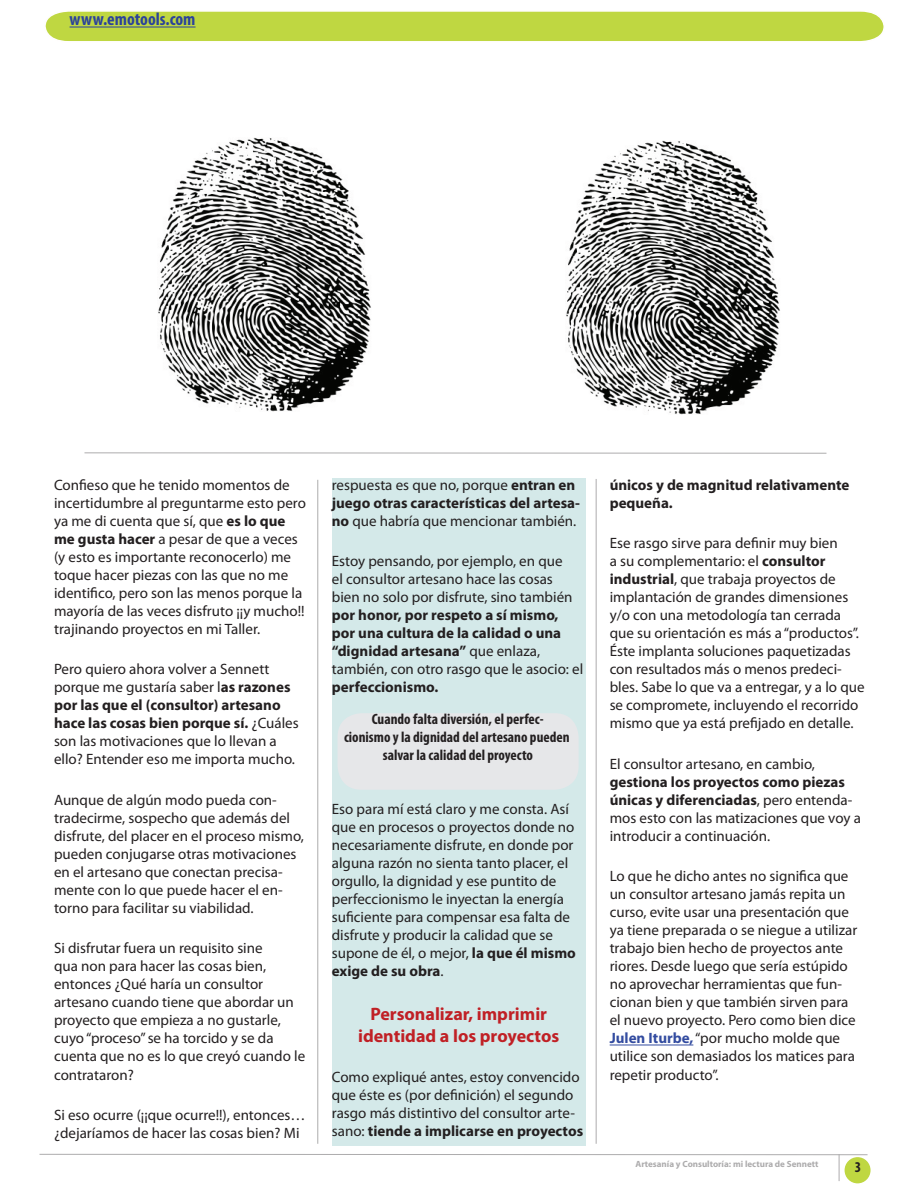
<style>
.page{position:relative;width:919px;height:1191px;background:#fff}
.page>*{position:absolute;margin:0;border:0;box-sizing:border-box;transform-origin:0 0}
.t1{font:700 18px/21.6px "Myriad Pro";color:#c02025;text-align:center}
.t2{font:700 condensed 18px "Myriad Pro";color:#2b429b}
.t3{font:15px/18px "Myriad Pro";color:#231f20}
.t4{font:700 15px/18px "Myriad Pro";color:#231f20}
.t5{font:700 condensed 15px/18px "Myriad Pro";color:#231f20;text-align:center}
.t6{font:700 9px "Myriad Pro";color:#adacad}
.s1{font-weight:700}
.s2{font-weight:400}
.s3{font-weight:700;color:#334ca0}
</style>
<div class="page">
<hr style="left:84px;top:452px;width:742px;height:1px;background:#adacad">
<hr style="left:317px;top:480px;width:1px;height:663px;background:#adacad">
<hr style="left:596px;top:479px;width:1px;height:664px;background:#adacad">
<div style="left:332px;top:478px;width:253px;height:667px;background:#d4e9e9"></div>
<hr style="left:609px;top:1044px;width:84px;height:1px;background:#334ca0">
<div style="left:45px;top:11px;width:839px;height:30px;background:#bfd741"></div>
<div style="left:337px;top:713px;width:241px;height:76px;background:#e6e7e9;border-radius:24px"></div>
<img style="left:158px;top:137px;width:213px;height:274px">
<img style="left:566px;top:140px;width:214px;height:274px">
<div style="left:845px;top:1157px;width:24px;height:25px;background:#bfd741;border-radius:50%"></div>
<div style="left:844px;top:1157px;width:26px;height:26px;border:2px solid #bfd741;border-radius:50%"></div>
<hr style="left:39px;top:1154px;width:828px;height:1px;background:#adacad">
<svg style="left:838px;top:1154px;width:1px;height:27px"></svg>
<p class="t2" style="left:70px;top:8px;width:127px">www.emotools.com</p>
<p class="t3" style="left:54px;top:475px;width:253px">Confieso que he tenido momentos de incertidumbre al preguntarme esto pero ya me di cuenta que sí, que <span class="s1">es lo que me gusta hacer</span> a pesar de que a veces (y esto es importante reconocerlo) me toque hacer piezas con las que no me identifico, pero son las menos porque la mayoría de las veces disfruto ¡¡y mucho!! trajinando proyectos en mi Taller.</p>
<p class="t3" style="left:54px;top:660px;width:246px">Pero quiero ahora volver a Sennett porque me gustaría saber l<span class="s1">as razones por las que el (consultor) artesano hace las cosas bien porque sí.</span> ¿Cuáles son las motivaciones que lo llevan a ello? Entender eso me importa mucho.</p>
<p class="t3" style="left:54px;top:790px;width:251px">Aunque de algún modo pueda con&shy;tradecirme, sospecho que además del disfrute, del placer en el proceso mismo, pueden conjugarse otras motivaciones en el artesano que conectan precisa&shy;mente con lo que puede hacer el en&shy;torno para facilitar su viabilidad.</p>
<p class="t3" style="left:54px;top:939px;width:253px">Si disfrutar fuera un requisito sine<br>qua non para hacer las cosas bien, entonces ¿Qué haría un consultor artesano cuando tiene que abordar un proyecto que empieza a no gustarle, cuyo “proceso” se ha torcido y se da cuenta que no es lo que creyó cuando le contrataron?</p>
<p class="t3" style="left:54px;top:1105px;width:253px">Si eso ocurre (¡¡que ocurre!!), entonces… ¿dejaríamos de hacer las cosas bien? Mi</p>
<p class="t3" style="left:332px;top:475px;width:249px">respuesta es que no, porque <span class="s1">entran en juego otras características del artesa&shy;no</span> que habría que mencionar también.</p>
<p class="t3" style="left:332px;top:552px;width:242px">Estoy pensando, por ejemplo, en que el consultor artesano hace las cosas bien no solo por disfrute, sino también</p>
<p class="t4" style="left:332px;top:606px;width:253px">por honor, por respeto a sí mismo, por una cultura de la calidad o una “dignidad artesana” <span class="s2">que enlaza, también, con otro rasgo que le asocio: el</span></p>
<p class="t4" style="left:332px;top:678px;width:108px">perfeccionismo.</p>
<p class="t5" style="left:344px;top:710px;width:227px">Cuando falta diversión, el perfec-<br>cionismo y la dignidad del artesano pueden salvar la calidad del proyecto</p>
<p class="t3" style="left:332px;top:799px;width:245px">Eso para mí está claro y me consta. Así que en procesos o proyectos donde no necesariamente disfrute, en donde por alguna razón no sienta tanto placer, el orgullo, la dignidad y ese puntito de perfeccionismo le inyectan la energía suficiente para compensar esa falta de disfrute y producir la calidad que se supone de él, o mejor, <span class="s1">la que él mismo exige de su obra</span>.</p>
<p class="t1" style="left:358px;top:1002px;width:203px">Personalizar, imprimir identidad a los proyectos</p>
<p class="t3" style="left:332px;top:1068px;width:253px">Como expliqué antes, estoy convencido que éste es (por definición) el segundo rasgo más distintivo del consultor arte&shy;sano: <span class="s1">tiende a implicarse en proyectos</span></p>
<p class="t4" style="left:609px;top:475px;width:241px">únicos y de magnitud relativamente pequeña.</p>
<p class="t3" style="left:609px;top:534px;width:256px">Ese rasgo sirve para definir muy bien<br>a su complementario: el <span class="s1">consultor industrial</span>, que trabaja proyectos de implantación de grandes dimensiones y/o con una metodología tan cerrada que su orientación es más a “productos”.<br>Éste implanta soluciones paquetizadas con resultados más o menos predeci&shy;bles. Sabe lo que va a entregar, y a lo que se compromete, incluyendo el recorrido mismo que ya está prefijado en detalle.</p>
<p class="t3" style="left:609px;top:754px;width:207px">El consultor artesano, en cambio,</p>
<p class="t3" style="left:609px;top:772px;width:253px"><span class="s1">gestiona los proyectos como piezas únicas y diferenciadas</span>, pero entenda&shy;mos esto con las matizaciones que voy a introducir a continuación.</p>
<p class="t3" style="left:609px;top:867px;width:249px">Lo que he dicho antes no significa que un consultor artesano jamás repita un curso, evite usar una presentación que ya tiene preparada o se niegue a utilizar trabajo bien hecho de proyectos ante riores. Desde luego que sería estúpido no aprovechar herramientas que fun&shy;cionan bien y que también sirven para el nuevo proyecto. Pero como bien dice <span class="s3">Julen Iturbe,</span> “por mucho molde que utilice son demasiados los matices para repetir producto”.</p>
<p class="t6" style="left:635px;top:1158px;width:184px">Artesanía y Consultoría: mi lectura de Sennett</p>
<p class="t5" style="left:854px;top:1157px;width:8px">3</p>
</div>
